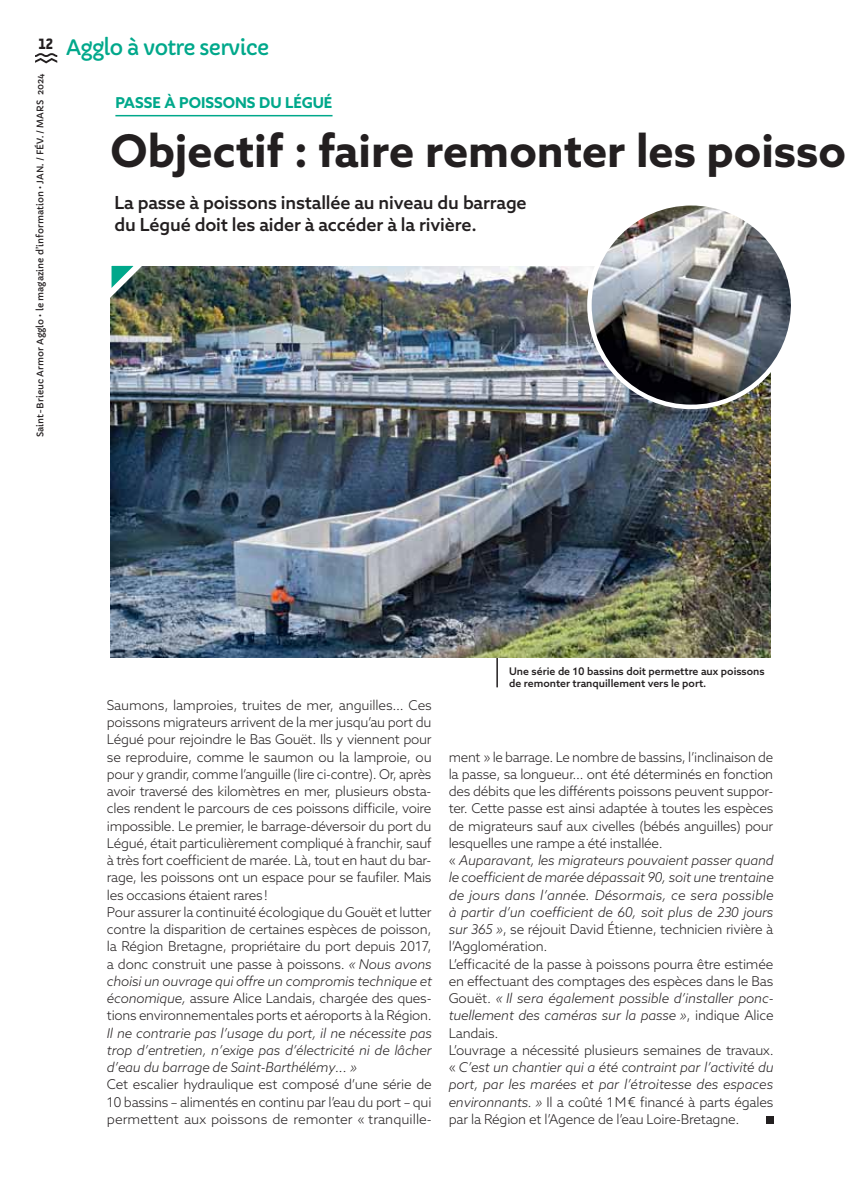
<style>
.page{position:relative;width:851px;height:1191px;background:#fff}
.page>*{position:absolute;margin:0;border:0;box-sizing:border-box;transform-origin:0 0}
.t1{font:700 45px "Azo Sans";color:#231f20}
.t2{font:21px "Capriola";letter-spacing:-.04em;color:#00a88b}
.t3{font:500 18px/21.6px "Azo Sans";letter-spacing:-.01em;color:#231f20}
.t4{font:700 15px "Azo Sans";color:#00a88b}
.t5{font:300 13.5px/17.2px "Azo Sans";letter-spacing:-.02em;color:#231f20}
.t6{font:italic 300 13.5px/17.2px "Azo Sans";letter-spacing:-.015em;color:#231f20;text-align:justify}
.t7{font:900 13.5px "Politica";color:#231f20}
.t8{font:500 10.5px/12.6px "Azo Sans";color:#231f20}
.t9{font:9px "Capriola";color:#231f20}
.s1{font-style:italic}
</style>
<div class="page">
<svg style="left:35px;top:53px;width:22px;height:10px"></svg>
<div style="left:765px;top:1116px;width:8px;height:7px;background:#231f20"></div>
<hr style="left:115px;top:115px;width:217px;height:1px;background:#00a88b">
<hr style="left:496px;top:643px;width:2px;height:44px;background:#231f20">
<img style="left:111px;top:266px;width:659px;height:392px">
<img style="left:589px;top:206px;width:201px;height:198px">
<svg style="left:110px;top:265px;width:45px;height:45px;background:#5c796a"></svg>
<p class="t7" style="left:39px;top:36px;width:16px">12</p>
<p class="t9" style="left:36px;top:437px;width:365px;rotate:-90deg">Saint-Brieuc Armor Agglo • le magazine d’information • JAN. / FÉV. / MARS 2024</p>
<h2 class="t2" style="left:66px;top:37px;width:205px">Agglo à votre service</h2>
<p class="t4" style="left:115px;top:95px;width:218px">PASSE À POISSONS DU LÉGUÉ</p>
<h1 class="t1" style="left:111px;top:129px;width:736px">Objectif : faire remonter les poisso</h1>
<h3 class="t3" style="left:114px;top:193px;width:413px">La passe à poissons installée au niveau du barrage du Légué doit les aider à accéder à la rivière.</h3>
<p class="t5" style="left:107px;top:697px;width:326px">Saumons, lamproies, truites de mer, anguilles… Ces poissons migrateurs arrivent de la mer jusqu’au port du Légué pour rejoindre le Bas Gouët. Ils y viennent pour se reproduire, comme le saumon ou la lamproie, ou pour y grandir, comme l’anguille (lire ci-contre). Or, après avoir traversé des kilomètres en mer, plusieurs obsta&shy;cles rendent le parcours de ces poissons difficile, voire impossible. Le premier, le barrage-déversoir du port du Légué, était particulièrement compliqué à franchir, sauf à très fort coefficient de marée. Là, tout en haut du bar&shy;rage, les poissons ont un espace pour se faufiler. Mais les occasions étaient rares !<br>Pour assurer la continuité écologique du Gouët et lutter contre la disparition de certaines espèces de poisson, la Région Bretagne, propriétaire du port depuis 2017, a donc construit une passe à poissons. <span class="s1">« Nous avons choisi un ouvrage qui offre un compromis technique et économique,</span> assure Alice Landais, chargée des ques&shy;tions environnementales ports et aéroports à la Région.</p>
<p class="t6" style="left:107px;top:1024px;width:326px">Il ne contrarie pas l’usage du port, il ne nécessite pas trop d’entretien, n’exige pas d’électricité ni de lâcher d’eau du barrage de Saint-Barthélémy... »</p>
<p class="t5" style="left:107px;top:1076px;width:326px;text-align:justify">Cet escalier hydraulique est composé d’une série de 10 bassins – alimentés en continu par l’eau du port – qui permettent aux poissons de remonter « tranquille-</p>
<p class="t8" style="left:509px;top:665px;width:257px">Une série de 10 bassins doit permettre aux poissons de remonter tranquillement vers le port.</p>
<p class="t5" style="left:448px;top:749px;width:326px">ment » le barrage. Le nombre de bassins, l’inclinaison de la passe, sa longueur… ont été déterminés en fonction des débits que les différents poissons peuvent suppor&shy;ter. Cette passe est ainsi adaptée à toutes les espèces de migrateurs sauf aux civelles (bébés anguilles) pour lesquelles une rampe a été installée.<br>« <span class="s1">Auparavant, les migrateurs pouvaient passer quand le coefficient de marée dépassait 90, soit une trentaine de jours dans l’année. Désormais, ce sera possible à partir d’un coefficient de 60, soit plus de 230 jours sur 365 »</span>, se réjouit David Étienne, technicien rivière à l’Agglomération.<br>L’efficacité de la passe à poissons pourra être estimée en effectuant des comptages des espèces dans le Bas Gouët. <span class="s1">« Il sera également possible d’installer ponc&shy;tuellement des caméras sur la passe »</span>, indique Alice Landais.<br>L’ouvrage a nécessité plusieurs semaines de travaux. « <span class="s1">C’est un chantier qui a été contraint par l’activité du port, par les marées et par l’étroitesse des espaces environnants. »</span> Il a coûté 1 M € financé à parts égales par la Région et l’Agence de l’eau Loire-Bretagne.</p>
</div>
